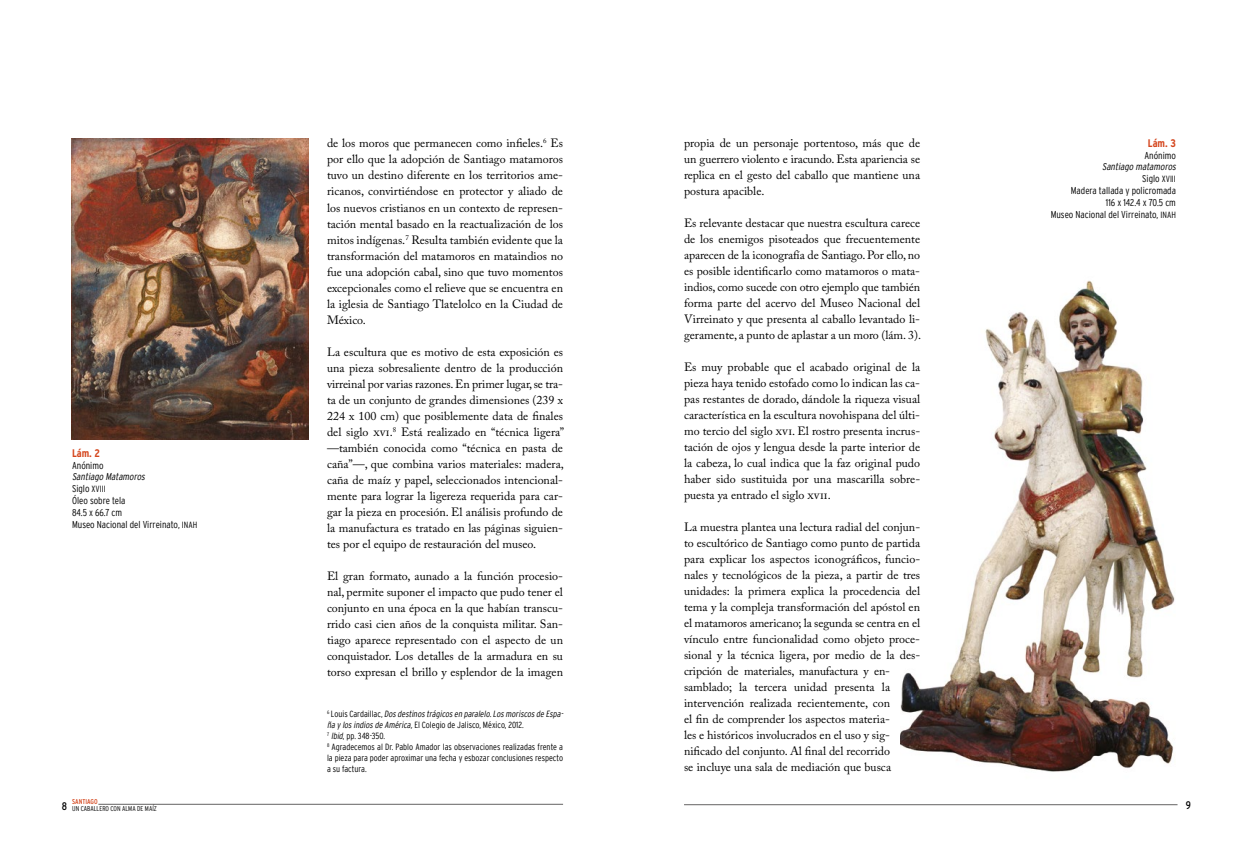
<style>
.page{position:relative;width:1248px;height:851px;background:#fff}
.page>*{position:absolute;margin:0;border:0;box-sizing:border-box;transform-origin:0 0}
.t1{font:12px/16px "Adobe Caslon Pro";color:#000;text-align:justify}
.t2{font:700 condensed 11px "Interstate";color:#d4451c}
.t3{font:condensed 11px "Interstate";color:#000}
.t4{font:300 condensed 10px/12px "Interstate";color:#000;text-align:right}
.t5{font:300 condensed 9px/11px "Interstate";color:#000}
.t6{font:300 condensed 7px "Interstate";color:#000}
.t7{font:condensed 7px "Interstate";color:#d4451c}
.s1{font-style:italic}
.s2{font-family:"Interstate Light Condensed SC900";font-weight:400;font-stretch:normal;font-size:9px}
</style>
<div class="page">
<hr style="left:98px;top:804px;width:465px;height:1px;background:#646363">
<hr style="left:684px;top:804px;width:493px;height:1px;background:#646363">
<img style="left:900px;top:280px;width:275px;height:492px">
<img style="left:71px;top:139px;width:238px;height:300px">
<p class="t2" style="left:72px;top:446px;width:30px">Lám. 2</p>
<p class="t4" style="left:72px;top:459px;width:33px">Anónimo</p>
<p class="t4" style="left:72px;top:470px;width:127px;text-align:left"><span class="s1">Santiago Matamoros<br></span>Siglo <span class="s2">XVIII<br></span>Óleo sobre tela<br>84.5 x 66.7 cm<br>Museo Nacional del Virreinato, <span class="s2">INAH</span></p>
<p class="t1" style="left:327px;top:135px;width:237px">de los moros que permanecen como infieles.<sup>6</sup> Es por ello que la adopción de Santiago matamoros tuvo un destino diferente en los territorios ame&shy;ricanos, convirtiéndose en protector y aliado de los nuevos cristianos en un contexto de represen&shy;tación mental basado en la reactualización de los mitos indígenas.<sup>7</sup> Resulta también evidente que la transformación del matamoros en mataindios no fue una adopción cabal, sino que tuvo momentos excepcionales como el relieve que se encuentra en la iglesia de Santiago Tlatelolco en la Ciudad de México.</p>
<p class="t1" style="left:327px;top:343px;width:239px;text-align:left">La escultura que es motivo de esta exposición es una pieza sobresaliente dentro de la producción virreinal por varias razones. En primer lugar, se tra--- ta de un conjunto de grandes dimensiones (239 x 224 x 100 cm) que posiblemente data de finales del siglo xvi.<sup>8</sup> Está realizado en “técnica ligera” —también conocida como “técnica en pasta de caña”—, que combina varios materiales: madera, caña de maíz y papel, seleccionados intencional&shy;mente para lograr la ligereza requerida para car&shy;gar la pieza en procesión. El análisis profundo de la manufactura es tratado en las páginas siguien&shy;tes por el equipo de restauración del museo.</p>
<p class="t1" style="left:327px;top:567px;width:237px">El gran formato, aunado a la función procesio&shy;nal, permite suponer el impacto que pudo tener el conjunto en una época en la que habían transcu&shy;rrido casi cien años de la conquista militar. San&shy;tiago aparece representado con el aspecto de un conquistador. Los detalles de la armadura en su torso expresan el brillo y esplendor de la imagen</p>
<p class="t5" style="left:327px;top:707px;width:239px"><sup>6</sup> L o u i s C a r d a i l l a c , <span class="s1">Dos destinos trágicos en paralelo.Los moriscos de Espa&shy;ña y los indios de América,</span>El Colegio de Jalisco, México, 2012.<br><sup>7</sup> <span class="s1">Ibid</span>, pp. 348-350.<br><sup>8</sup> Agradecemos al Dr. Pablo Amador las observaciones realizadas frente a la pieza para poder aproximar una fecha y esbozar conclusiones respecto a su factura.</p>
<p class="t1" style="left:684px;top:135px;width:238px">propia de un personaje portentoso, más que de un guerrero violento e iracundo. Esta apariencia se replica en el gesto del caballo que mantiene una postura apacible.</p>
<p class="t1" style="left:684px;top:215px;width:238px;text-align:left">Es relevante destacar que nuestra escultura carece de los enemigos pisoteados que frecuentemente aparecen de la iconografía de Santiago. Por ello, no es posible identificarlo como matamoros o mata&shy;indios, como sucede con otro ejemplo que también forma parte del acervo del Museo Nacional del Virreinato y que presenta al caballo levantado li&shy;geramente, a punto de aplastar a un moro (lám. 3).</p>
<p class="t1" style="left:684px;top:359px;width:238px">Es muy probable que el acabado original de la pieza haya tenido estofado como lo indican las ca&shy;pas restantes de dorado, dándole la riqueza visual característica en la escultura novohispana del últi&shy;mo tercio del siglo xvi. El rostro presenta incrus&shy;tación de ojos y lengua desde la parte interior de la cabeza, lo cual indica que la faz original pudo haber sido sustituida por una mascarilla sobre&shy;puesta ya entrado el siglo xvii.</p>
<p class="t1" style="left:684px;top:519px;width:238px;text-align:left">La muestra plantea una lectura radial del conjun&shy;to escultórico de Santiago como punto de partida para explicar los aspectos iconográficos, funcio&shy;nales y tecnológicos de la pieza, a partir de tres unidades: la primera explica la procedencia del tema y la compleja transformación del apóstol en el matamoros americano; la segunda se centra en el vínculo entre funcionalidad como objeto proce&shy;sional y la técnica ligera, por medio de la des&shy;cripción de materiales, manufactura y en&shy;samblado; la tercera unidad presenta la intervención realizada recientemente, con<br>el fin de comprender los aspectos materia-<br>les e históricos involucrados en el uso y sig&shy;nificado del conjunto. Al final del recorrido<br>se incluye una sala de mediación que busca</p>
<p class="t2" style="left:1147px;top:137px;width:30px">Lám. 3</p>
<p class="t4" style="left:1144px;top:149px;width:33px">Anónimo</p>
<p class="t4" style="left:1050px;top:160px;width:129px"><span class="s1">Santiago matamoros<br></span>Siglo <span class="s2">XVIII<br></span>Madera tallada y policromada<br>116 x 142.4 x 70.5 cm<br>Museo Nacional del Virreinato, <span class="s2">INAH</span></p>
<p class="t3" style="left:62px;top:799px;width:7px">8</p>
<p class="t7" style="left:72px;top:798px;width:27px">SANTIAGO</p>
<p class="t6" style="left:72px;top:805px;width:86px">UN CABALLERO CON ALMA DE MAÍZ</p>
<p class="t3" style="left:1185px;top:799px;width:7px">9</p>
</div>
